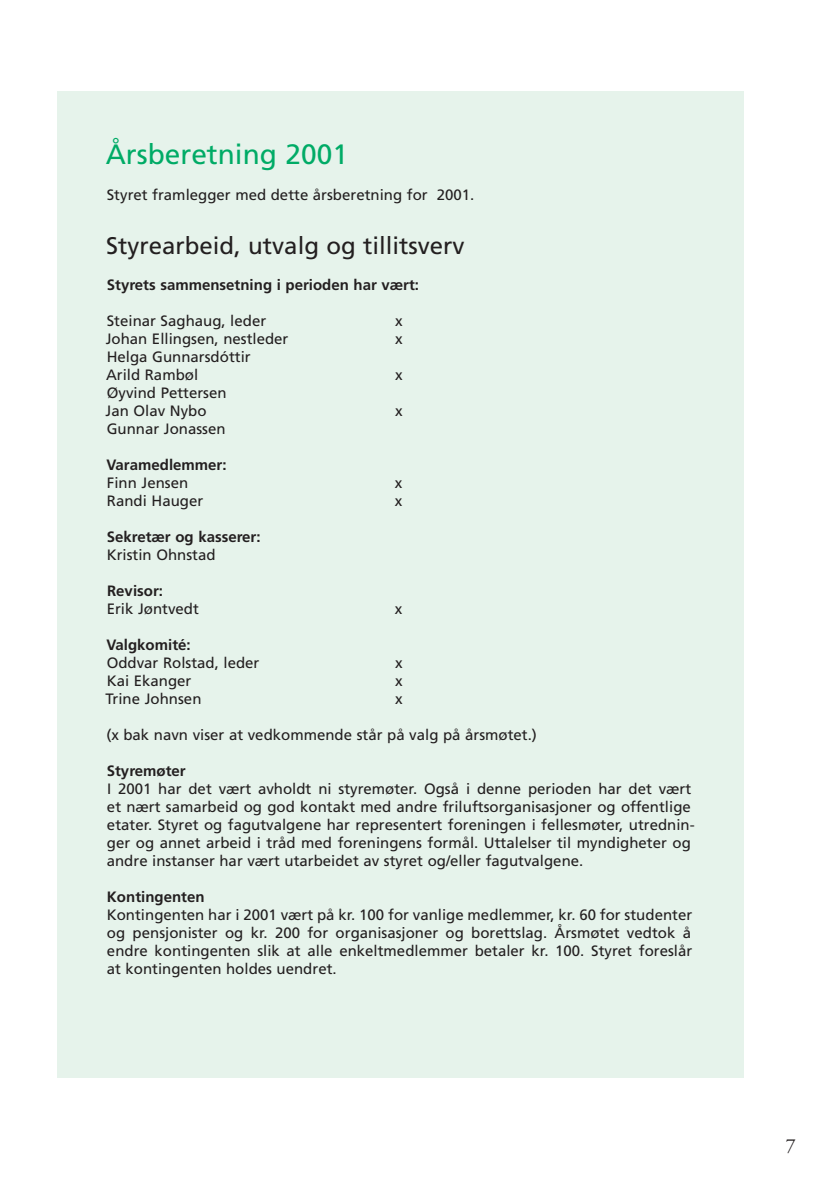
<style>
.page{position:relative;width:840px;height:1191px;background:#fff}
.page>*{position:absolute;margin:0;border:0;box-sizing:border-box;transform-origin:0 0}
.t1{font:28px "Frutiger";color:#00ab66}
.t2{font:24px "Frutiger";color:#231f20}
.t3{font:20px "Adobe Garamond";color:#231f20}
.t4{font:15px/18px "Frutiger";color:#231f20}
.t5{font:700 15px "Frutiger";color:#231f20}
</style>
<div class="page">
<div style="left:57px;top:91px;width:686px;height:986px;background:#e6f3eb"></div>
<h1 class="t1" style="left:106px;top:137px;width:243px">Årsberetning 2001</h1>
<p class="t4" style="left:107px;top:185px;width:369px">Styret framlegger med dette årsberetning for 2001.</p>
<h2 class="t2" style="left:106px;top:231px;width:360px">Styrearbeid, utvalg og tillitsverv</h2>
<p class="t5" style="left:107px;top:275px;width:313px">Styrets sammensetning i perioden har vært:</p>
<p class="t4" style="left:107px;top:311px;width:161px">Steinar Saghaug, leder</p>
<p class="t4" style="left:395px;top:311px;width:9px">x</p>
<p class="t4" style="left:106px;top:329px;width:184px">Johan Ellingsen, nestleder</p>
<p class="t4" style="left:395px;top:329px;width:9px">x</p>
<p class="t4" style="left:106px;top:347px;width:146px">Helga Gunnarsdóttir<br>Arild Rambøl</p>
<p class="t4" style="left:395px;top:365px;width:9px">x</p>
<p class="t4" style="left:106px;top:383px;width:122px">Øyvind Pettersen<br>Jan Olav Nybo</p>
<p class="t4" style="left:395px;top:401px;width:9px">x</p>
<p class="t4" style="left:107px;top:419px;width:120px">Gunnar Jonassen</p>
<p class="t5" style="left:106px;top:455px;width:122px">Varamedlemmer:</p>
<p class="t4" style="left:107px;top:473px;width:83px">Finn Jensen</p>
<p class="t4" style="left:395px;top:473px;width:9px">x</p>
<p class="t4" style="left:107px;top:491px;width:98px">Randi Hauger</p>
<p class="t4" style="left:395px;top:491px;width:9px">x</p>
<p class="t5" style="left:107px;top:527px;width:155px">Sekretær og kasserer:</p>
<p class="t4" style="left:107px;top:545px;width:110px">Kristin Ohnstad</p>
<p class="t5" style="left:107px;top:581px;width:57px">Revisor:</p>
<p class="t4" style="left:107px;top:599px;width:94px">Erik Jøntvedt</p>
<p class="t4" style="left:395px;top:599px;width:9px">x</p>
<p class="t5" style="left:106px;top:635px;width:86px">Valgkomité:</p>
<p class="t4" style="left:107px;top:653px;width:154px">Oddvar Rolstad, leder</p>
<p class="t4" style="left:395px;top:653px;width:9px">x</p>
<p class="t4" style="left:107px;top:671px;width:86px">Kai Ekanger</p>
<p class="t4" style="left:395px;top:671px;width:9px">x</p>
<p class="t4" style="left:105px;top:689px;width:97px">Trine Johnsen</p>
<p class="t4" style="left:395px;top:689px;width:9px">x</p>
<p class="t4" style="left:106px;top:725px;width:432px">(x bak navn viser at vedkommende står på valg på årsmøtet.)</p>
<p class="t5" style="left:107px;top:761px;width:80px">Styremøter</p>
<p class="t4" style="left:107px;top:779px;width:589px">I 2001 har det vært avholdt ni styremøter. Også i denne perioden har det vært et nært samarbeid og god kontakt med andre friluftsorganisasjoner og offentlige etater. Styret og fagutvalgene har representert foreningen i fellesmøter, utrednin&shy;ger og annet arbeid i tråd med foreningens formål. Uttalelser til myndigheter og andre instanser har vært utarbeidet av styret og/eller fagutvalgene.</p>
<p class="t5" style="left:107px;top:887px;width:99px">Kontingenten</p>
<p class="t4" style="left:107px;top:905px;width:586px;text-align:justify">Kontingenten har i 2001 vært på kr. 100 for vanlige medlemmer, kr. 60 for studenter og pensjonister og kr. 200 for organisasjoner og borettslag. Årsmøtet vedtok å endre kontingenten slik at alle enkeltmedlemmer betaler kr. 100. Styret foreslår at kontingenten holdes uendret.</p>
<h3 class="t3" style="left:785px;top:1135px;width:11px">7</h3>
</div>
